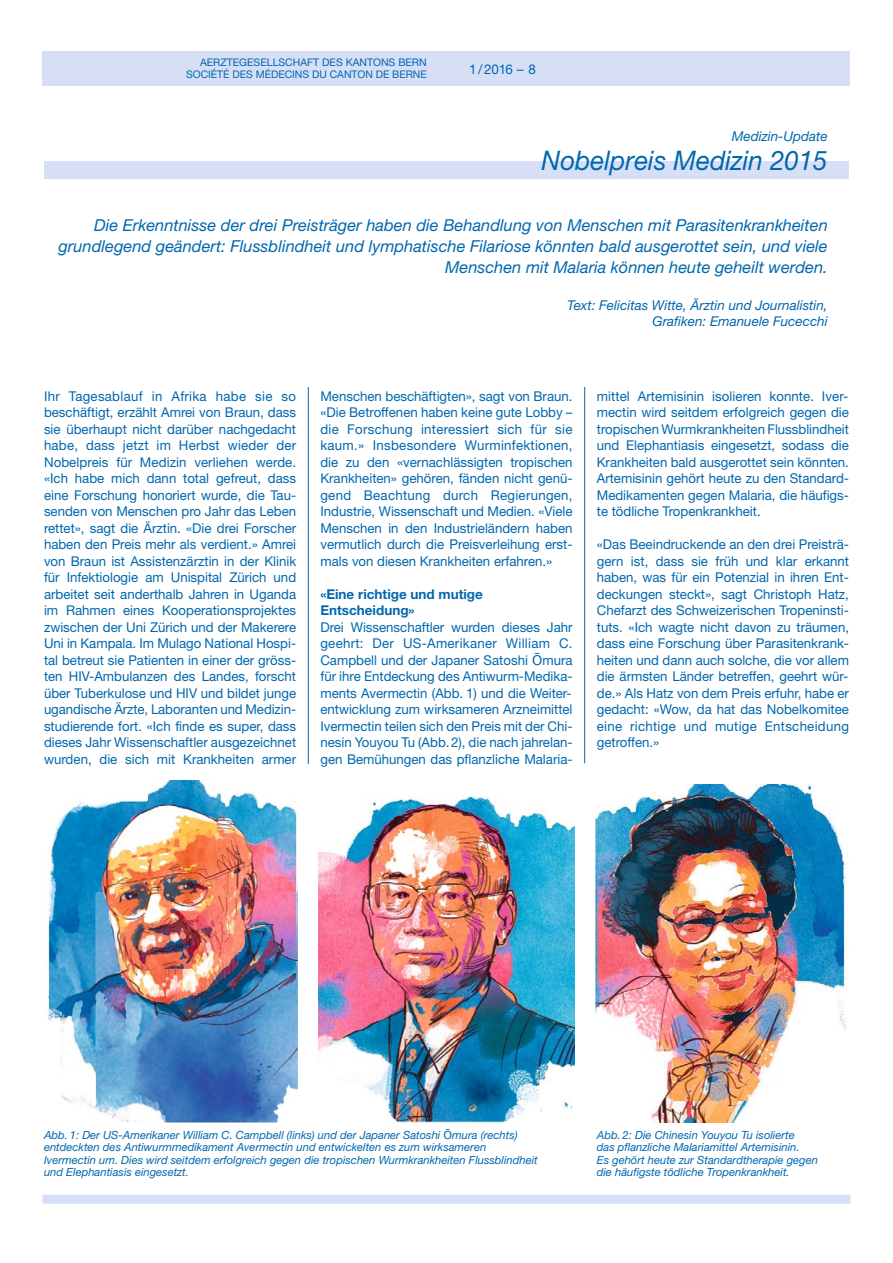
<style>
.page{position:relative;width:893px;height:1263px;background:#fff}
.page>*{position:absolute;margin:0;border:0;box-sizing:border-box;transform-origin:0 0}
.t1{font:italic 27px "Helvetica Neue LT";color:#0067af;scale:.96 1}
.t2{font:italic 16.5px/20.5px "Helvetica Neue LT";color:#0067af;text-align:right}
.t3{font:13.5px/16.5px "Helvetica Neue LT";color:#0067af;text-align:justify}
.t4{font:italic 13.5px/16.5px "Helvetica Neue LT";color:#0067af;text-align:right}
.t5{font:700 13.5px/16.5px "Helvetica Neue LT";color:#0067af}
.t6{font:italic 11.25px/12.3px "Helvetica Neue LT";color:#0067af}
.t7{font:10.5px/12px "Helvetica Neue LT";color:#0067af;text-align:right}
.s1{font-family:"Lucida Grande"}
.s2{font-family:"Lucida Grande";font-style:normal}
</style>
<div class="page">
<div style="left:43px;top:1195px;width:807px;height:9px;background:#d7dff7"></div>
<div style="left:43px;top:51px;width:807px;height:34px;background:#d7dff7"></div>
<hr style="left:308px;top:387px;width:1px;height:377px;background:#0067af">
<hr style="left:584px;top:387px;width:1px;height:376px;background:#0067af">
<div style="left:44px;top:161px;width:805px;height:18px;background:#d7dff7"></div>
<img style="left:47px;top:781px;width:251px;height:342px">
<img style="left:319px;top:796px;width:255px;height:327px">
<img style="left:595px;top:785px;width:252px;height:338px">
<p class="t7" style="left:186px;top:58px;width:242px">AERZTEGESELLSCHAFT DES KANTONS BERN<br>SOCIÉTÉ DES MÉDECINS DU CANTON DE BERNE</p>
<p class="t3" style="left:469px;top:62px;width:68px">1/2016 – 8</p>
<p class="t4" style="left:732px;top:129px;width:97px">Medizin-Update</p>
<h1 class="t1" style="left:542px;top:150px;width:299px">Nobelpreis Medizin 2015</h1>
<p class="t2" style="left:58px;top:217px;width:771px">Die Erkenntnisse der drei Preisträger haben die Behandlung von Menschen mit Parasitenkrankheiten grundlegend geändert: Flussblindheit und lymphatische Filariose könnten bald ausgerottet sein, und viele<br>Menschen mit Malaria können heute geheilt werden.</p>
<p class="t4" style="left:567px;top:298px;width:262px">Text: Felicitas Witte, Ärztin und Journalistin,<br>Grafiken: Emanuele Fucecchi</p>
<p class="t3" style="left:44px;top:389px;width:254px">Ihr Tagesablauf in Afrika habe sie so beschäftigt, erzählt Amrei von Braun, dass sie überhaupt nicht darüber nachgedacht habe, dass jetzt im Herbst wieder der Nobelpreis für Medizin verliehen werde. «Ich habe mich dann total gefreut, dass eine Forschung honoriert wurde, die Tau&shy;senden von Menschen pro Jahr das Leben rettet», sagt die Ärztin. «Die drei Forscher haben den Preis mehr als verdient.» Amrei von Braun ist Assistenzärztin in der Klinik für Infektiologie am Unispital Zürich und arbeitet seit anderthalb Jahren in Uganda im Rahmen eines Kooperationsprojektes zwischen der Uni Zürich und der Makerere Uni in Kampala. Im Mulago National Hospi&shy;tal betreut sie Patienten in einer der gröss&shy;ten HIV-Ambulanzen des Landes, forscht über Tuberkulose und HIV und bildet junge ugandische Ärzte, Laboranten und Medizin&shy;studierende fort. «Ich finde es super, dass dieses Jahr Wissenschaftler ausgezeichnet wurden, die sich mit Krankheiten armer</p>
<p class="t3" style="left:320px;top:389px;width:254px">Menschen beschäftigten», sagt von Braun. «Die Betroffenen haben keine gute Lobby – die Forschung interessiert sich für sie kaum.» Insbesondere Wurminfektionen, die zu den «vernachlässigten tropischen Krankheiten» gehören, fänden nicht genü&shy;gend Beachtung durch Regierungen, Industrie, Wissenschaft und Medien. «Viele Menschen in den Industrieländern haben vermutlich durch die Preisverleihung erst&shy;mals von diesen Krankheiten erfahren.»</p>
<p class="t5" style="left:320px;top:587px;width:164px">«Eine richtige und mutige<br>Entscheidung»</p>
<p class="t3" style="left:320px;top:620px;width:254px">Drei Wissenschaftler wurden dieses Jahr geehrt: Der US-Amerikaner William C.<br>Campbell und der Japaner Satoshi <span class="s1">Ō</span>mura für ihre Entdeckung des Antiwurm-Medika&shy;ments Avermectin (Abb. 1) und die Weiter&shy;entwicklung zum wirksameren Arzneimittel Ivermectin teilen sich den Preis mit der Chi&shy;nesin Youyou Tu (Abb.2), die nach jahrelan&shy;gen Bemühungen das pflanzliche Malaria-</p>
<p class="t3" style="left:597px;top:389px;width:254px">mittel Artemisinin isolieren konnte. Iver&shy;mectin wird seitdem erfolgreich gegen die tropischen Wurmkrankheiten Flussblindheit und Elephantiasis eingesetzt, sodass die Krankheiten bald ausgerottet sein könnten.<br>Artemisinin gehört heute zu den Standard-Medikamenten gegen Malaria, die häufigs&shy;te tödliche Tropenkrankheit.</p>
<p class="t3" style="left:597px;top:537px;width:254px">«Das Beeindruckende an den drei Preisträ&shy;gern ist, dass sie früh und klar erkannt haben, was für ein Potenzial in ihren Ent&shy;deckungen steckt», sagt Christoph Hatz, Chefarzt des Schweizerischen Tropeninsti&shy;tuts. «Ich wagte nicht davon zu träumen, dass eine Forschung über Parasitenkrank&shy;heiten und dann auch solche, die vor allem die ärmsten Länder betreffen, geehrt wür&shy;de.» Als Hatz von dem Preis erfuhr, habe er gedacht: «Wow, da hat das Nobelkomitee eine richtige und mutige Entscheidung getroffen.»</p>
<p class="t6" style="left:44px;top:1130px;width:495px">Abb. 1: Der US-Amerikaner William C. Campbell (links) und der Japaner Satoshi <span class="s2">Ō</span>mura (rechts) entdeckten des Antiwurmmedikament Avermectin und entwickelten es zum wirksameren Ivermectin um. Dies wird seitdem erfolgreich gegen die tropischen Wurmkrankheiten Flussblindheit und Elephantiasis eingesetzt.</p>
<p class="t6" style="left:597px;top:1130px;width:223px">Abb. 2: Die Chinesin Youyou Tu isolierte<br>das pflanzliche Malariamittel Artemisinin.<br>Es gehört heute zur Standardtherapie gegen die häufigste tödliche Tropenkrankheit.</p>
</div>
